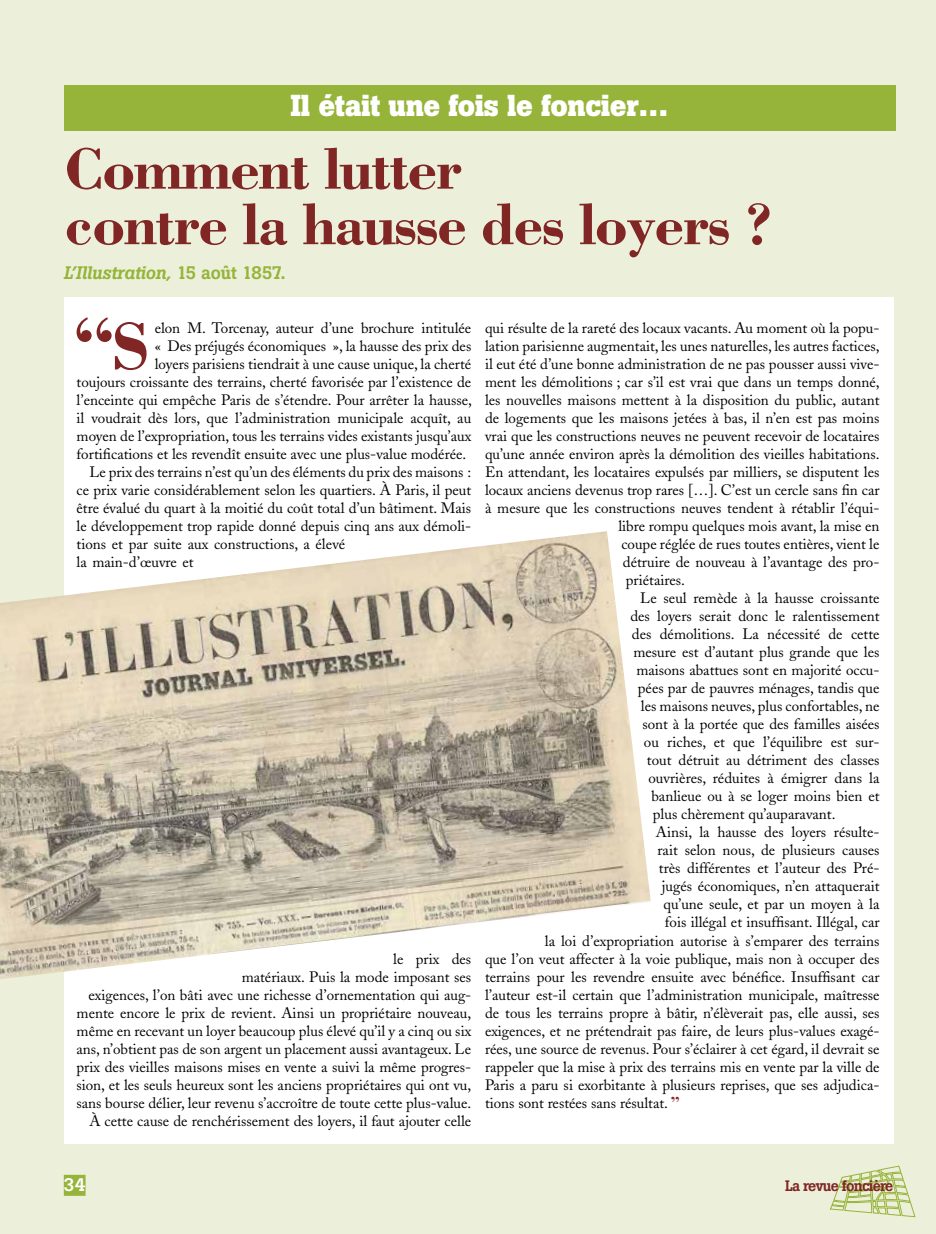
<style>
.page{position:relative;width:936px;height:1234px;background:#fff}
.page>*{position:absolute;margin:0;border:0;box-sizing:border-box;transform-origin:0 0}
.t1{font:700 75.75px "Bodoni";color:#802625}
.t2{font:700 60px/55.5px "Bodoni";letter-spacing:-.03em;color:#802625}
.t3{font:700 30px "Boton";letter-spacing:-.01em;color:#fff}
.t4{font:italic 500 18px "Boton";letter-spacing:-.01em;color:#96b439}
.t5{font:500 18px "Boton";color:#fff}
.t6{font:15px/18px "Adobe Caslon";color:#000;text-align:right}
.t7{font:500 15px "Boton";letter-spacing:-.05em;color:#802625}
.s1{font-style:normal}
.s2{font-size:68.85px}
.s3{font-family:"Bodoni";font-weight:700;font-size:16.5px;color:#802625}
</style>
<div class="page">
<div style="left:0;top:0;width:935px;height:1233px;background:#ecf0db"></div>
<div style="left:831px;top:1200px;width:14px;height:5px;border:1px solid #96b439"></div>
<div style="left:830px;top:1204px;width:14px;height:5px;border:1px solid #96b439"></div>
<svg style="left:833px;top:1165px;width:82px;height:51px"></svg>
<div style="left:64px;top:1174px;width:22px;height:21px;background:#96b439"></div>
<div style="left:64px;top:297px;width:829px;height:846px;background:#fff"></div>
<div style="left:64px;top:85px;width:831px;height:46px;background:#96b439"></div>
<img style="left:0;top:531px;width:650px;height:448px">
<h3 class="t3" style="left:290px;top:88px;width:379px">Il était une fois le foncier…</h3>
<h2 class="t2" style="left:64px;top:139px;width:709px">Comment lutter<br>contre la hausse des loyers ?</h2>
<p class="t4" style="left:64px;top:262px;width:223px">L’Illustration, <span class="s1">15 août 1857.</span></p>
<h1 class="t1" style="left:75px;top:296px;width:76px">“<span class="s2">S</span></h1>
<p class="t6" style="left:155px;top:319px;width:318px">elon M. Torcenay, auteur d’une brochure intitulée</p>
<p class="t6" style="left:155px;top:337px;width:318px">« Des préjugés économiques », la hausse des prix des</p>
<p class="t6" style="left:155px;top:355px;width:318px">loyers parisiens tiendrait à une cause unique, la cherté</p>
<p class="t6" style="left:77px;top:373px;width:396px">toujours croissante des terrains, cherté favorisée par l’existence de</p>
<p class="t6" style="left:77px;top:391px;width:397px">l’enceinte qui empêche Paris de s’étendre. Pour arrêter la hausse,</p>
<p class="t6" style="left:77px;top:409px;width:396px">il voudrait dès lors, que l’administration municipale acquît, au</p>
<p class="t6" style="left:77px;top:427px;width:396px">moyen de l’expropriation, tous les terrains vides existants jusqu’aux</p>
<p class="t6" style="left:77px;top:445px;width:391px">fortifications et les revendît ensuite avec une plus-value modérée.</p>
<p class="t6" style="left:89px;top:463px;width:383px">Le prix des terrains n’est qu’un des éléments du prix des maisons :</p>
<p class="t6" style="left:77px;top:481px;width:396px">ce prix varie considérablement selon les quartiers. À Paris, il peut</p>
<p class="t6" style="left:77px;top:499px;width:396px">être évalué du quart à la moitié du coût total d’un bâtiment. Mais</p>
<p class="t6" style="left:77px;top:517px;width:396px">le développement trop rapide donné depuis cinq ans aux démoli-</p>
<p class="t6" style="left:77px;top:535px;width:270px">tions et par suite aux constructions, a élevé</p>
<p class="t6" style="left:77px;top:553px;width:118px">la main-d’œuvre et</p>
<p class="t6" style="left:77px;top:949px;width:396px">le prix des<br>matériaux. Puis la mode imposant ses<br>exigences, l’on bâti avec une richesse d’ornementation qui aug&shy;mente encore le prix de revient. Ainsi un propriétaire nouveau, même en recevant un loyer beaucoup plus élevé qu’il y a cinq ou six ans, n’obtient pas de son argent un placement aussi avantageux. Le prix des vieilles maisons mises en vente a suivi la même progres&shy;sion, et les seuls heureux sont les anciens propriétaires qui ont vu, sans bourse délier, leur revenu s’accroître de toute cette plus-value.<br>À cette cause de renchérissement des loyers, il faut ajouter celle</p>
<p class="t6" style="left:485px;top:319px;width:396px">qui résulte de la rareté des locaux vacants. Au moment où la popu-</p>
<p class="t6" style="left:485px;top:337px;width:396px">lation parisienne augmentait, les unes naturelles, les autres factices,</p>
<p class="t6" style="left:485px;top:355px;width:396px">il eut été d’une bonne administration de ne pas pousser aussi vive-</p>
<p class="t6" style="left:485px;top:373px;width:396px">ment les démolitions ; car s’il est vrai que dans un temps donné,</p>
<p class="t6" style="left:485px;top:391px;width:396px">les nouvelles maisons mettent à la disposition du public, autant</p>
<p class="t6" style="left:485px;top:409px;width:396px">de logements que les maisons jetées à bas, il n’en est pas moins</p>
<p class="t6" style="left:485px;top:427px;width:396px">vrai que les constructions neuves ne peuvent recevoir de locataires</p>
<p class="t6" style="left:485px;top:445px;width:396px">qu’une année environ après la démolition des vieilles habitations.</p>
<p class="t6" style="left:485px;top:463px;width:396px">En attendant, les locataires expulsés par milliers, se disputent les</p>
<p class="t6" style="left:485px;top:481px;width:396px">locaux anciens devenus trop rares […]. C’est un cercle sans fin car</p>
<p class="t6" style="left:485px;top:499px;width:396px">à mesure que les constructions neuves tendent à rétablir l’équi-</p>
<p class="t6" style="left:618px;top:517px;width:262px">libre rompu quelques mois avant, la mise en</p>
<p class="t6" style="left:621px;top:535px;width:260px">coupe réglée de rues toutes entières, vient le</p>
<p class="t6" style="left:623px;top:553px;width:258px">détruire de nouveau à l’avantage des pro-</p>
<p class="t6" style="left:626px;top:571px;width:61px">priétaires.</p>
<p class="t6" style="left:640px;top:589px;width:241px">Le seul remède à la hausse croissante</p>
<p class="t6" style="left:630px;top:607px;width:251px">des loyers serait donc le ralentissement</p>
<p class="t6" style="left:632px;top:625px;width:249px">des démolitions. La nécessité de cette</p>
<p class="t6" style="left:633px;top:643px;width:248px">mesure est d’autant plus grande que les</p>
<p class="t6" style="left:636px;top:661px;width:244px">maisons abattues sont en majorité occu-</p>
<p class="t6" style="left:638px;top:679px;width:243px">pées par de pauvres ménages, tandis que</p>
<p class="t6" style="left:641px;top:697px;width:240px">les maisons neuves, plus confortables, ne</p>
<p class="t6" style="left:642px;top:715px;width:239px">sont à la portée que des familles aisées</p>
<p class="t6" style="left:644px;top:733px;width:237px">ou riches, et que l’équilibre est sur-</p>
<p class="t6" style="left:647px;top:751px;width:234px">tout détruit au détriment des classes</p>
<p class="t6" style="left:648px;top:769px;width:232px">ouvrières, réduites à émigrer dans la</p>
<p class="t6" style="left:651px;top:787px;width:229px">banlieue ou à se loger moins bien et</p>
<p class="t6" style="left:653px;top:805px;width:184px">plus chèrement qu’auparavant.</p>
<p class="t6" style="left:656px;top:823px;width:225px">Ainsi, la hausse des loyers résulte-</p>
<p class="t6" style="left:657px;top:841px;width:223px">rait selon nous, de plusieurs causes</p>
<p class="t6" style="left:659px;top:859px;width:222px">très différentes et l’auteur des Pré-</p>
<p class="t6" style="left:662px;top:877px;width:219px">jugés économiques, n’en attaquerait</p>
<p class="t6" style="left:663px;top:895px;width:218px">qu’une seule, et par un moyen à la</p>
<p class="t6" style="left:665px;top:913px;width:216px">fois illégal et insuffisant. Illégal, car</p>
<p class="t6" style="left:545px;top:931px;width:336px">la loi d’expropriation autorise à s’emparer des terrains</p>
<p class="t6" style="left:485px;top:949px;width:396px">que l’on veut affecter à la voie publique, mais non à occuper des</p>
<p class="t6" style="left:485px;top:967px;width:396px">terrains pour les revendre ensuite avec bénéfice. Insuffisant car</p>
<p class="t6" style="left:485px;top:985px;width:396px">l’auteur est-il certain que l’administration municipale, maîtresse</p>
<p class="t6" style="left:485px;top:1003px;width:396px">de tous les terrains propre à bâtir, n’élèverait pas, elle aussi, ses</p>
<p class="t6" style="left:485px;top:1021px;width:396px">exigences, et ne prétendrait pas faire, de leurs plus-values exagé-</p>
<p class="t6" style="left:485px;top:1039px;width:396px">rées, une source de revenus. Pour s’éclairer à cet égard, il devrait se</p>
<p class="t6" style="left:485px;top:1057px;width:396px">rappeler que la mise à prix des terrains mis en vente par la ville de</p>
<p class="t6" style="left:485px;top:1075px;width:396px">Paris a paru si exorbitante à plusieurs reprises, que ses adjudica-</p>
<p class="t6" style="left:485px;top:1093px;width:196px">tions sont restées sans résultat. <span class="s3">”</span></p>
<p class="t5" style="left:64px;top:1173px;width:23px">34</p>
<p class="t7" style="left:785px;top:1176px;width:110px">La revue foncière</p>
</div>
